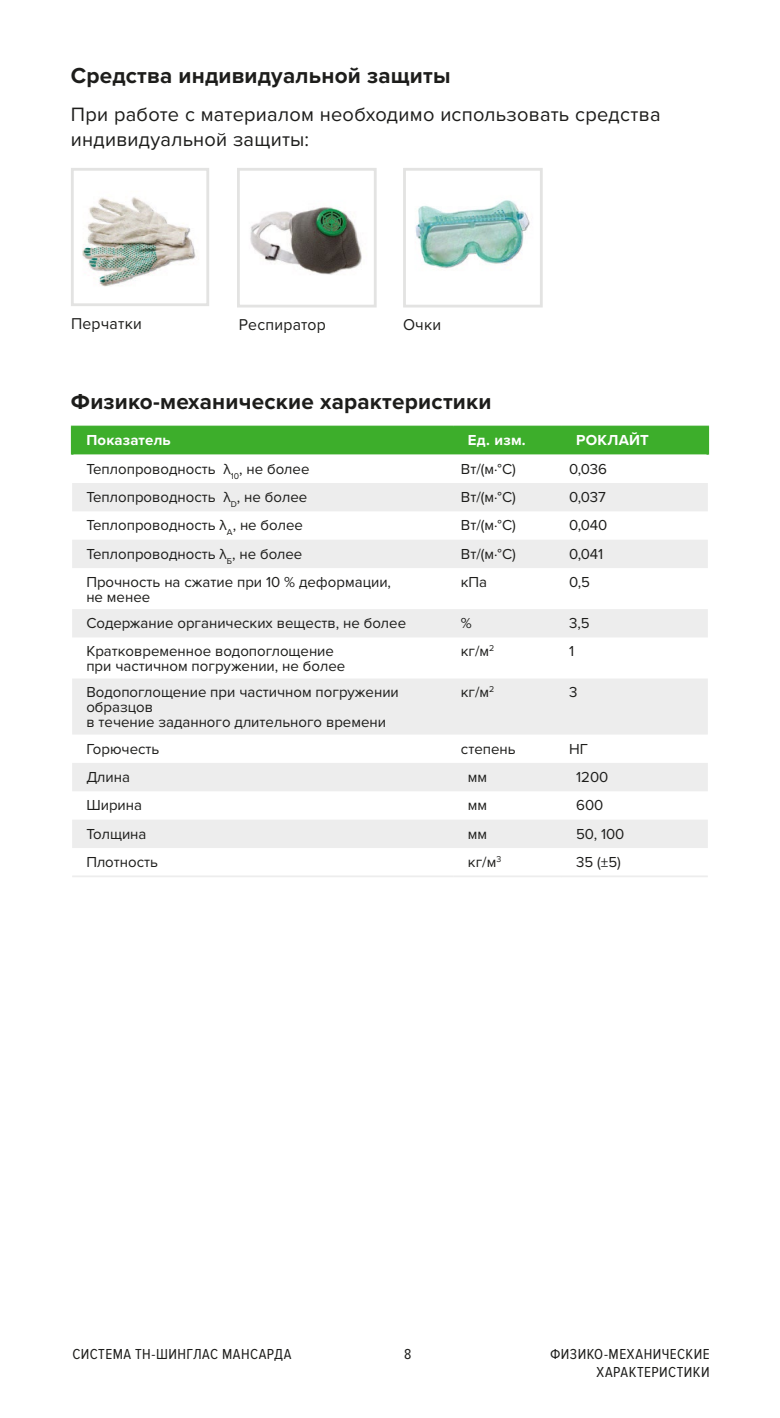
<style>
.page{position:relative;width:780px;height:1418px;background:#fff}
.page>*{position:absolute;margin:0;border:0;box-sizing:border-box;transform-origin:0 0}
.t1{font:700 22.5px "Proxima Nova";letter-spacing:.01em;color:#1d1d1b}
.t2{font:20px/25px "Proxima Nova";letter-spacing:.01em;color:#1d1d1b}
.t3{font:16.25px "Proxima Nova";letter-spacing:.015em;color:#1d1d1b}
.t4{font:15px/15px "Proxima Nova";color:#1d1d1b}
.t5{font:15px/17.5px "Proxima Nova Cond";letter-spacing:.03em;color:#1d1d1b;text-align:right}
.t6{font:700 15px "Proxima Nova";letter-spacing:.015em;color:#fff}
</style>
<div class="page">
<svg style="left:71px;top:168px;width:138px;height:138px"></svg>
<svg style="left:237px;top:168px;width:140px;height:140px"></svg>
<svg style="left:403px;top:168px;width:140px;height:140px"></svg>
<div style="left:73px;top:427px;width:633px;height:27px;background:#3dae2b"></div>
<svg style="left:72px;top:483px;width:635px;height:365px;fill:#ededed"></svg>
<hr style="left:71px;top:425px;width:383px;height:2px;background:#3dae2b">
<hr style="left:454px;top:425px;width:108px;height:2px;background:#3dae2b">
<hr style="left:562px;top:425px;width:147px;height:2px;background:#3dae2b">
<hr style="left:71px;top:427px;width:2px;height:27px;background:#3dae2b">
<hr style="left:706px;top:427px;width:3px;height:27px;background:#3dae2b">
<hr style="left:72px;top:875px;width:382px;height:2px;background:#ededed">
<hr style="left:454px;top:875px;width:108px;height:2px;background:#ededed">
<hr style="left:562px;top:875px;width:145px;height:2px;background:#ededed">
<hr style="left:779px;top:0;width:1px;height:1417px;background:#3dae2b">
<h1 class="t1" style="left:71px;top:62px;width:381px">Средства индивидуальной защиты</h1>
<h2 class="t2" style="left:71px;top:102px;width:591px">При работе с материалом необходимо использовать средства индивидуальной защиты:</h2>
<p class="t3" style="left:71px;top:315px;width:72px">Перчатки</p>
<p class="t3" style="left:239px;top:315px;width:88px">Респиратор</p>
<p class="t3" style="left:403px;top:315px;width:40px">Очки</p>
<h1 class="t1" style="left:71px;top:387px;width:422px">Физико-механические характеристики</h1>
<p class="t6" style="left:86px;top:431px;width:86px">Показатель</p>
<p class="t6" style="left:468px;top:431px;width:59px">Ед. изм.</p>
<p class="t6" style="left:576px;top:431px;width:74px">РОКЛАЙТ</p>
<p class="t4" style="left:86px;top:461px;width:225px">Теплопроводность λ<sub>10</sub>, не более</p>
<p class="t4" style="left:461px;top:461px;width:56px">Вт/(м·°C)</p>
<p class="t4" style="left:569px;top:461px;width:40px">0,036</p>
<p class="t4" style="left:86px;top:489px;width:222px">Теплопроводность λ<sub>D</sub>, не более</p>
<p class="t4" style="left:461px;top:489px;width:56px">Вт/(м·°C)</p>
<p class="t4" style="left:569px;top:489px;width:38px">0,037</p>
<p class="t4" style="left:86px;top:518px;width:218px">Теплопроводность λ<sub>А</sub>, не более</p>
<p class="t4" style="left:461px;top:518px;width:56px">Вт/(м·°C)</p>
<p class="t4" style="left:569px;top:518px;width:40px">0,040</p>
<p class="t4" style="left:86px;top:546px;width:217px">Теплопроводность λ<sub>Б</sub>, не более</p>
<p class="t4" style="left:461px;top:546px;width:56px">Вт/(м·°C)</p>
<p class="t4" style="left:569px;top:546px;width:36px">0,041</p>
<p class="t4" style="left:86px;top:574px;width:306px">Прочность на сжатие при 10 % деформации, не менее</p>
<p class="t4" style="left:461px;top:574px;width:28px">кПа</p>
<p class="t4" style="left:569px;top:574px;width:23px">0,5</p>
<p class="t4" style="left:86px;top:616px;width:321px">Содержание органических веществ, не более</p>
<p class="t4" style="left:461px;top:616px;width:12px">%</p>
<p class="t4" style="left:569px;top:616px;width:22px">3,5</p>
<p class="t4" style="left:86px;top:644px;width:260px">Кратковременное водопоглощение при частичном погружении, не более</p>
<p class="t4" style="left:461px;top:644px;width:35px">кг/м<sup>2</sup></p>
<p class="t4" style="left:569px;top:644px;width:7px">1</p>
<p class="t4" style="left:86px;top:685px;width:314px">Водопоглощение при частичном погружении образцов<br>в течение заданного длительного времени</p>
<p class="t4" style="left:461px;top:685px;width:35px">кг/м<sup>2</sup></p>
<p class="t4" style="left:569px;top:685px;width:10px">3</p>
<p class="t4" style="left:86px;top:741px;width:75px">Горючесть</p>
<p class="t4" style="left:461px;top:741px;width:56px">степень</p>
<p class="t4" style="left:569px;top:741px;width:20px">НГ</p>
<p class="t4" style="left:86px;top:769px;width:45px">Длина</p>
<p class="t4" style="left:468px;top:769px;width:21px">мм</p>
<p class="t4" style="left:576px;top:769px;width:34px">1200</p>
<p class="t4" style="left:86px;top:798px;width:57px">Ширина</p>
<p class="t4" style="left:468px;top:798px;width:21px">мм</p>
<p class="t4" style="left:576px;top:798px;width:29px">600</p>
<p class="t4" style="left:86px;top:826px;width:62px">Толщина</p>
<p class="t4" style="left:468px;top:826px;width:21px">мм</p>
<p class="t4" style="left:576px;top:826px;width:50px">50, 100</p>
<p class="t4" style="left:86px;top:854px;width:73px">Плотность</p>
<p class="t4" style="left:468px;top:854px;width:35px">кг/м<sup>3</sup></p>
<p class="t4" style="left:576px;top:854px;width:46px">35 (±5)</p>
<p class="t5" style="left:72px;top:1345px;width:220px">СИСТЕМА ТН-ШИНГЛАС МАНСАРДА</p>
<p class="t5" style="left:404px;top:1345px;width:9px">8</p>
<p class="t5" style="left:550px;top:1345px;width:161px">ФИЗИКО-МЕХАНИЧЕСКИЕ<br>ХАРАКТЕРИСТИКИ</p>
</div>
